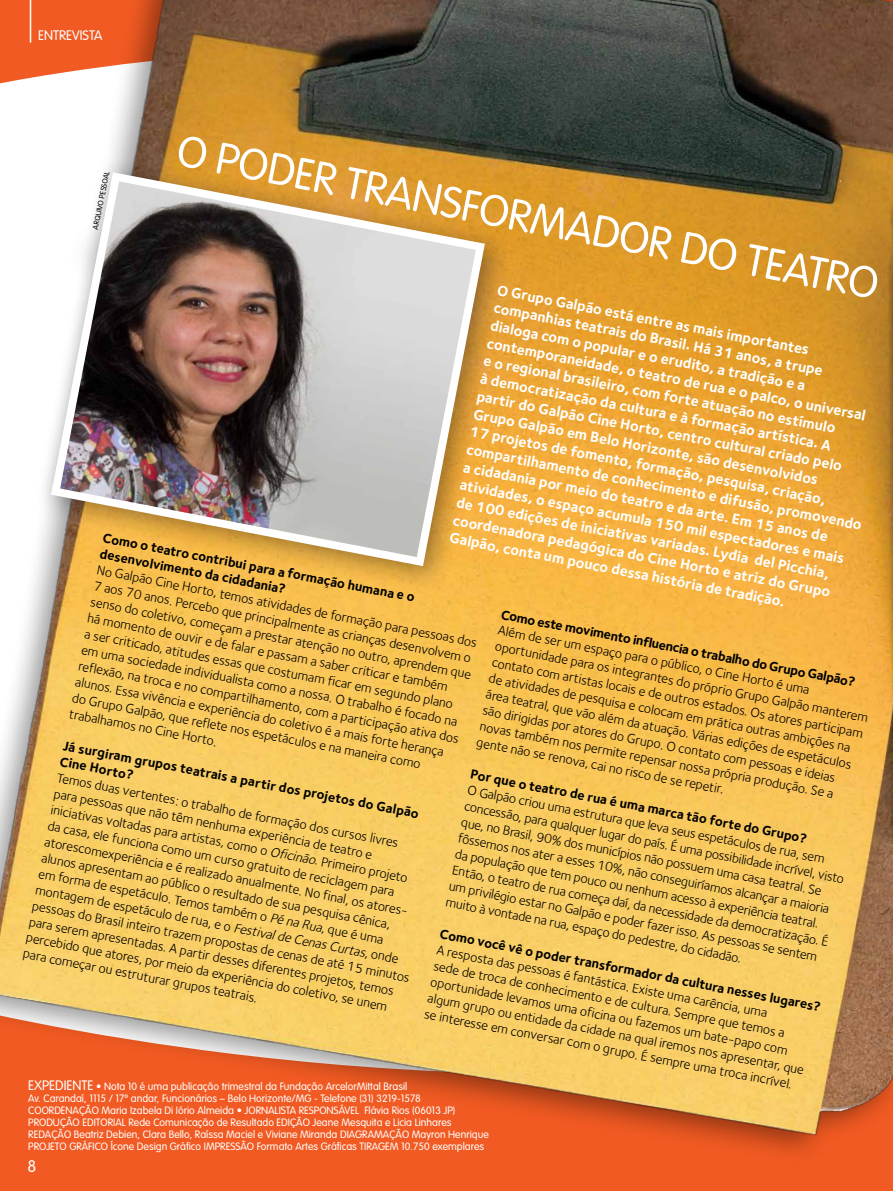
<style>
.page{position:relative;width:893px;height:1191px;background:#fff}
.page>*{position:absolute;margin:0;border:0;box-sizing:border-box;transform-origin:0 0}
.t1{font:300 43.5px "VAG Rounded";color:#fff}
.t2{font:300 16.5px "VAG Rounded Std";color:#fff}
.t3{font:700 15px/18px "Foundry Sterling";color:#fff}
.t4{font:13.5px/16.4px "Foundry Sterling";color:#000}
.t5{font:700 13.5px/16.4px "Foundry Sterling";color:#000}
.t6{font:300 13.5px "VAG Rounded";color:#fff}
.t7{font:300 13.5px "VAG Rounded Std";color:#fff}
.t8{font:300 10.5px/12px "VAG Rounded Std";color:#fff}
.t9{font:300 7.5px "VAG Rounded";color:#000}
.s1{font-style:italic}
</style>
<div class="page">
<div style="left:0;top:1164px;width:893px;height:27px;background:#f15a22"></div>
<img style="left:0;top:0;width:893px;height:1153px">
<div style="left:35px;top:156px;width:478px;height:438px;background:#000;opacity:.4"></div>
<img style="left:46px;top:168px;width:443px;height:402px">
<p class="t6" style="left:38px;top:28px;width:65px">ENTREVISTA</p>
<h1 class="t1" style="left:183px;top:125px;width:239px;rotate:11deg">OPODER TRANSF</h1>
<p class="t9" style="left:91px;top:228px;width:65px;rotate:-79deg">ARQUIVO PESSOAL</p>
<h1 class="t1" style="left:484px;top:183px;width:90px;rotate:11deg">ORMAD</h1>
<h1 class="t1" style="left:625px;top:210px;width:264px;rotate:11deg">OR DO TEATRO</h1>
<p class="t3" style="left:499px;top:280px;width:406px;rotate:11deg">O GrupoGalpão está entre as mais importantes<br>companhias teatrais do Brasil. Há 31 anos, a trupe<br>dialoga com o popular e o erudito, a tradição e a contemporaneidade, o teatro de rua e o palco, o universal<br>e o regional brasileiro, com forte atuação no estímulo<br>à democratização da cultura e à formação artística. A<br>partir doGalpão Cine Horto, centro cultural criado pelo Grupo Galpão em Belo Horizonte, são desenvolvidos<br>17 projetos de fomento, formação, pesquisa, criação, compartilhamento de conhecimento e difusão, promovendo a cidadania por meio do teatro e da arte. Em 15 anos de atividades, o espaço acumula 150 mil espectadores e mais de 100 edições de iniciativas variadas. Lydia del Picchia, coordenadora pedagógica do Cine Horto e atriz do Grupo Galpão, conta um pouco dessa história de tradição.</p>
<p class="t5" style="left:105px;top:529px;width:321px;rotate:11deg">Como o teatro contribui para a formação humana e o desenvolvimento da cidadania?</p>
<p class="t4" style="left:99px;top:561px;width:389px;rotate:11deg">No Galpão Cine Horto, temos atividades de formação para pessoas dos 7 aos 70 anos. Percebo que principalmente as crianças desenvolvem o senso do coletivo, começam a prestar atenção no outro, aprendem que há momento de ouvir e de falar e passam a saber criticar e também<br>a ser criticado, atitudes essas que costumam ficar em segundo plano em uma sociedade individualista como a nossa. O trabalho é focado na reflexão, na troca e no compartilhamento, com a participação ativa dos alunos. Essa vivência e experiência do coletivo é a mais forte herança do Grupo Galpão, que reflete nos espetáculos e na maneira como trabalhamos no Cine Horto.</p>
<p class="t5" style="left:503px;top:605px;width:362px;rotate:11deg">Como este movimento influencia o trabalho do Grupo Galpão?</p>
<p class="t4" style="left:500px;top:621px;width:381px;rotate:11deg">Além de ser um espaço para o público, o Cine Horto é uma oportunidade para os integrantes do próprio Grupo Galpão manterem contato com artistas locais e de outros estados. Os atores participam de atividades de pesquisa e colocam em prática outras ambições na área teatral, que vão além da atuação. Várias edições de espetáculos são dirigidas por atores do Grupo. O contato com pessoas e ideias novas também nos permite repensar nossa própria produção. Se a gente não se renova, cai no risco de se repetir.</p>
<p class="t5" style="left:65px;top:736px;width:366px;rotate:11deg">Já surgiram grupos teatrais a partir dos projetos do Galpão<br>Cine Horto?</p>
<p class="t5" style="left:472px;top:765px;width:344px;rotate:11deg">Por que o teatro de rua é uma marca tão forte do Grupo?</p>
<p class="t4" style="left:59px;top:768px;width:386px;rotate:11deg">Temos duas vertentes: o trabalho de formação dos cursos livres<br>para pessoas que não têm nenhuma experiência de teatro e<br>iniciativas voltadas para artistas, como o <span class="s1">Oficinão</span>. Primeiro projeto<br>da casa, ele funciona como um curso gratuito de reciclagem para atorescomexperiência e é realizado anualmente. No final, os atores&shy;alunos apresentam ao público o resultado de sua pesquisa cênica,<br>em forma de espetáculo. Temos também o <span class="s1">Pé na Rua</span>, que é uma montagem de espetáculo de rua, e o <span class="s1">Festival de Cenas Curtas</span>, onde pessoas do Brasil inteiro trazem propostas de cenas de até 15 minutos para serem apresentadas. A partir desses diferentes projetos, temos percebido que atores, por meio da experiência do coletivo, se unem para começar ou estruturar grupos teatrais.</p>
<p class="t4" style="left:469px;top:781px;width:388px;rotate:11deg">O Galpão criou uma estrutura que leva seus espetáculos de rua, sem concessão, para qualquer lugar do país. É uma possibilidade incrível, visto que, no Brasil, 90% dos municípios não possuem uma casa teatral. Se fôssemos nos ater a esses 10%, não conseguiríamos alcançar a maioria da população que tem pouco ou nenhum acesso à experiência teatral.<br>Então, o teatro de rua começa daí, da necessidade da democratização. É um privilégio estar no Galpão e poder fazer isso. As pessoas se sentem muito à vontade na rua, espaço do pedestre, do cidadão.</p>
<p class="t5" style="left:442px;top:925px;width:389px;rotate:11deg">Como você vê o poder transformador da cultura nesses lugares?</p>
<p class="t4" style="left:439px;top:941px;width:385px;rotate:11deg">A resposta das pessoas é fantástica. Existe uma carência, uma<br>sede de troca de conhecimento e de cultura. Sempre que temos a oportunidade levamos uma oficina ou fazemos um bate-papo com algum grupo ou entidade da cidade na qual iremos nos apresentar, que se interesse em conversar com o grupo. É sempre uma troca incrível.</p>
<p class="t7" style="left:28px;top:1077px;width:22px">Expediente</p>
<p class="t8" style="left:28px;top:1080px;width:462px;text-indent:68px">• Nota 10 é uma publicação trimestral da Fundação ArcelorMittal Brasil<br>Av. Carandaí, 1115 / 17º andar, Funcionários – Belo Horizonte/MG - Telefone (31) 3219-1578<br>COORDENAÇÃO Maria Izabela Di Iório Almeida • JORNALISTA RESPONSÁVEL Flávia Rios (06013 JP)<br>PRODUÇÃO EDITORIAL Rede Comunicação de Resultado EDIÇÃO Jeane Mesquita e Licia Linhares REDAÇÃO Beatriz Debien, Clara Bello, Raíssa Maciel e Viviane Miranda DIAGRAMAÇÃO Mayron Henrique PROJETO GRÁFICO Ícone Design Gráfico IMPRESSÃO Formato Artes Gráficas TIRAGEM 10.750 exemplares</p>
<p class="t2" style="left:27px;top:1156px;width:10px">8</p>
</div>
